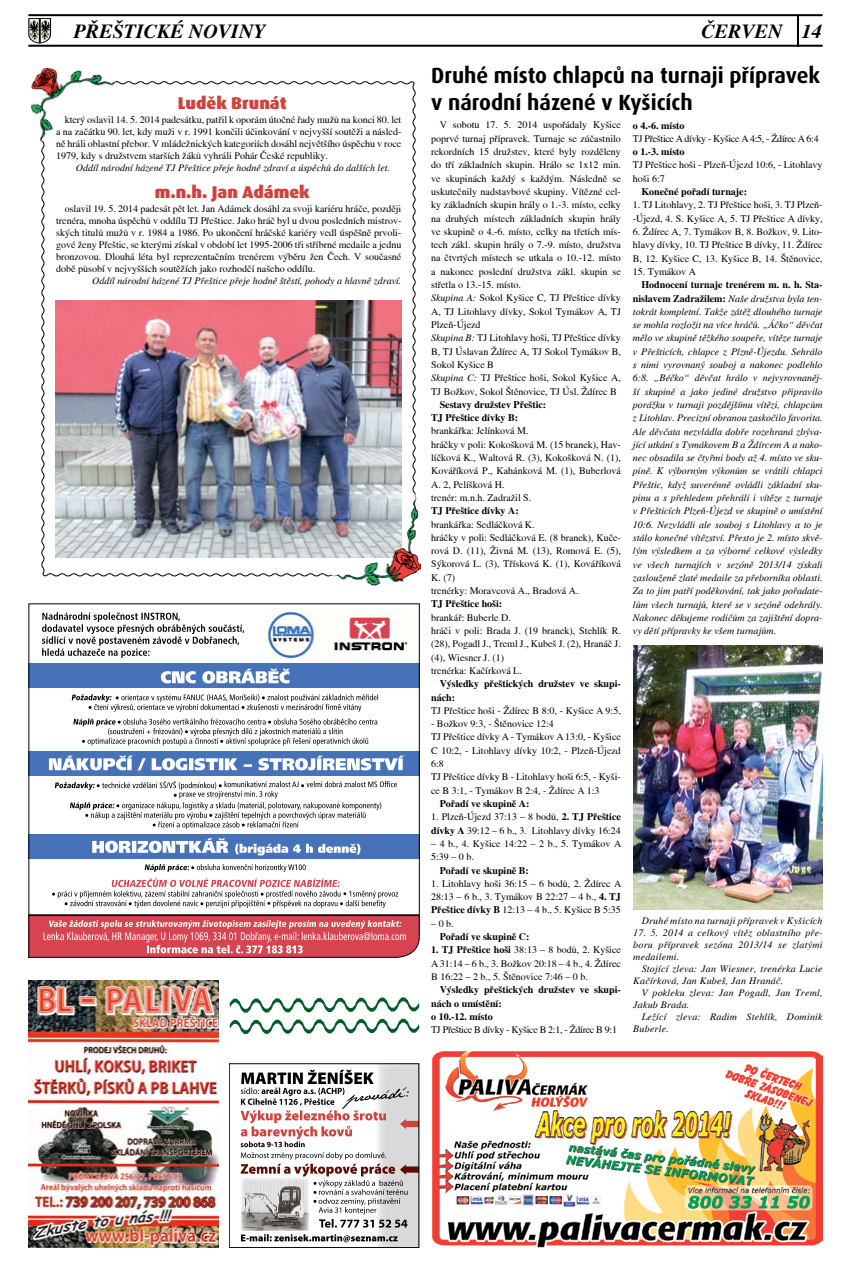
<style>
.page{position:relative;width:851px;height:1262px;background:#fff}
.page>*{position:absolute;margin:0;border:0;box-sizing:border-box;transform-origin:0 0}
.t1{font:700 22px/26.4px "Dax CE";color:#000}
.t2{font:italic 700 20px "Toronto";color:#000}
.t3{font:900 17px "Dax CE";color:#d0433d}
.t4{font:10px/13.3px "Toronto";color:#000}
.t5{font:italic 10px/13.3px "Toronto";letter-spacing:.02em;color:#000}
.t6{font:700 10px/13.3px "Toronto";color:#000}
.t7{font:italic 10px "Toronto";color:#000}
.t8{font:10px "Toronto";letter-spacing:-.03em;color:#000}
.s1{font-style:italic}
.s2{font-weight:700}
.s3{font-weight:700;font-style:normal}
</style>
<div class="page">
<hr style="left:28px;top:14px;width:794px;height:2px;background:#000">
<hr style="left:28px;top:45px;width:794px;height:2px;background:#000">
<hr style="left:796px;top:15px;width:2px;height:32px;background:#000">
<svg style="left:29px;top:18px;width:22px;height:25px"></svg>
<img style="left:378px;top:1065px;width:39px;height:180px">
<img style="left:241px;top:1227px;width:68px;height:3px">
<div style="left:229px;top:1063px;width:190px;height:184px;border:1px solid #000"></div>
<svg style="left:241px;top:1234px;width:156px;height:8px"></svg>
<svg style="left:240px;top:1069px;width:179px;height:158px"></svg>
<img style="left:41px;top:80px;width:375px;height:497px">
<img style="left:31px;top:67px;width:85px;height:75px">
<img style="left:327px;top:492px;width:93px;height:94px">
<img style="left:633px;top:645px;width:189px;height:264px">
<img style="left:29px;top:980px;width:189px;height:267px">
<svg style="left:229px;top:997px;width:191px;height:37px"></svg>
<img style="left:432px;top:1051px;width:390px;height:196px">
<img style="left:268px;top:612px;width:140px;height:47px">
<div style="left:28px;top:751px;width:392px;height:25px;background:#4572b8"></div>
<div style="left:28px;top:663px;width:392px;height:25px;background:#4572b8"></div>
<div style="left:28px;top:834px;width:392px;height:24px;background:#4572b8"></div>
<svg style="left:145px;top:864px;width:161px;height:7px"></svg>
<svg style="left:92px;top:838px;width:268px;height:17px"></svg>
<svg style="left:28px;top:915px;width:392px;height:42px"></svg>
<svg style="left:72px;top:694px;width:306px;height:17px"></svg>
<svg style="left:73px;top:718px;width:304px;height:27px"></svg>
<svg style="left:161px;top:668px;width:128px;height:15px"></svg>
<svg style="left:52px;top:878px;width:346px;height:30px"></svg>
<svg style="left:55px;top:781px;width:342px;height:48px"></svg>
<svg style="left:49px;top:755px;width:355px;height:15px"></svg>
<svg style="left:42px;top:612px;width:202px;height:46px"></svg>
<h2 class="t2" style="left:74px;top:20px;width:193px">PŘEŠTICKÉ NOVINY</h2>
<h2 class="t2" style="left:701px;top:20px;width:122px">ČERVEN 14</h2>
<h3 class="t3" style="left:178px;top:93px;width:110px">Luděk Brunát</h3>
<p class="t4" style="left:56px;top:113px;width:346px;line-height:12px;text-align:justify;text-indent:9px">který oslavil 14. 5. 2014 padesátku, patřil k oporám útočné řady mužů na konci 80. let a na začátku 90. let, kdy muži v r. 1991 končili účinkování v nejvyšší soutěži a násled&shy;ně hráli oblastní přebor. V mládežnických kategoriích dosáhl největšího úspěchu v roce 1979, kdy s družstvem starších žáků vyhráli Pohár České republiky.</p>
<p class="t7" style="left:76px;top:162px;width:315px">Oddíl národní házené TJ Přeštice přeje hodně zdraví a úspěchů do dalších let.</p>
<h3 class="t3" style="left:155px;top:182px;width:156px">m.n.h. Jan Adámek</h3>
<p class="t4" style="left:56px;top:202px;width:347px;line-height:12px;text-align:justify;text-indent:9px">oslavil 19. 5. 2014 padesát pět let. Jan Adámek dosáhl za svoji kariéru hráče, později trenéra, mnoha úspěchů v oddílu TJ Přeštice. Jako hráč byl u dvou posledních mistrov&shy;ských titulů mužů v r. 1984 a 1986. Po ukončení hráčské kariéry vedl úspěšně prvoli&shy;gové ženy Přeštic, se kterými získal v období let 1995-2006 tři stříbrné medaile a jednu bronzovou. Dlouhá léta byl reprezentačním trenérem výběru žen Čech. V současné době působí v nejvyšších soutěžích jako rozhodčí našeho oddílu.</p>
<p class="t7" style="left:92px;top:275px;width:310px">Oddíl národní házené TJ Přeštice přeje hodně štěstí, pohody a hlavně zdraví.</p>
<h1 class="t1" style="left:431px;top:63px;width:390px">Druhé místo chlapců na turnaji přípravek v národní házené v Kyšicích</h1>
<p class="t4" style="left:431px;top:118px;width:191px;text-indent:9px">V sobotu 17. 5. 2014 uspořádaly Kyšice poprvé turnaj přípravek. Turnaje se zúčastnilo rekordních 15 družstev, které byly rozděleny do tří základních skupin. Hrálo se 1x12 min. ve skupinách každý s každým. Následně se uskutečnily nadstavbové skupiny. Vítězné cel&shy;ky základních skupin hrály o 1.-3. místo, celky na druhých místech základních skupin hrály ve skupině o 4.-6. místo, celky na třetích mís&shy;tech zákl. skupin hrály o 7.-9. místo, družstva na čtvrtých místech se utkala o 10.-12. místo a nakonec poslední družstva zákl. skupin se střetla o 13.-15. místo.<br><span class="s1">Skupina A:</span> Sokol Kyšice C, TJ Přeštice dívky A, TJ Litohlavy dívky, Sokol Tymákov A, TJ Plzeň-Újezd<br><span class="s1">Skupina B:</span> TJ Litohlavy hoši, TJ Přeštice dívky B, TJ Úslavan Ždírec A, TJ Sokol Tymákov B, Sokol Kyšice B<br><span class="s1">Skupina C:</span> TJ Přeštice hoši, Sokol Kyšice A, TJ Božkov, Sokol Štěnovice, TJ Úsl. Ždírec B</p>
<p class="t6" style="left:431px;top:397px;width:117px;text-indent:9px">Sestavy družstev Přeštic:<br>TJ Přeštice dívky B:</p>
<p class="t4" style="left:431px;top:424px;width:191px">brankářka: Jelínková M.<br>hráčky v poli: Kokošková M. (15 branek), Hav&shy;líčková K., Waltová R. (3), Kokošková N. (1), Kováříková P., Kahánková M. (1), Buberlová A. 2, Pelíšková H.<br>trenér: m.n.h. Zadražil S.</p>
<p class="t6" style="left:431px;top:504px;width:89px">TJ Přeštice dívky A:</p>
<p class="t4" style="left:431px;top:517px;width:191px">brankářka: Sedláčková K.<br>hráčky v poli: Sedláčková E. (8 branek), Kuče&shy;rová D. (11), Živná M. (13), Romová E. (5), Sýkorová L. (3), Třísková K. (1), Kováříková K. (7)<br>trenérky: Moravcová A., Bradová A.</p>
<p class="t6" style="left:431px;top:597px;width:73px">TJ Přeštice hoši:</p>
<p class="t4" style="left:431px;top:610px;width:191px">brankář: Buberle D.<br>hráči v poli: Brada J. (19 branek), Stehlík R. (28), Pogadl J., Treml J., Kubeš J. (2), Hranáč J. (4), Wiesner J. (1)<br>trenérka: Kačírková L.</p>
<p class="t6" style="left:431px;top:677px;width:191px;text-indent:9px">Výsledky přeštických družstev ve skupi&shy;nách:</p>
<p class="t4" style="left:431px;top:703px;width:191px">TJ Přeštice hoši - Ždírec B 8:0, - Kyšice A 9:5,</p>
<p class="t4" style="left:431px;top:717px;width:191px">- Božkov 9:3, - Štěnovice 12:4<br>TJ Přeštice dívky A - Tymákov A 13:0, - Kyšice C 10:2, - Litohlavy dívky 10:2, - Plzeň-Újezd 6:8<br>TJ Přeštice dívky B - Litohlavy hoši 6:5, - Kyši&shy;ce B 3:1, - Tymákov B 2:4, - Ždírec A 1:3</p>
<p class="t6" style="left:439px;top:796px;width:91px">Pořadí ve skupině A:</p>
<p class="t4" style="left:431px;top:810px;width:191px">1. Plzeň-Újezd 37:13 – 8 bodů, <span class="s2">2. TJ Přeštice dívky A</span> 39:12 – 6 b., 3. Litohlavy dívky 16:24</p>
<p class="t4" style="left:431px;top:836px;width:192px">– 4 b., 4. Kyšice 14:22 – 2 b., 5. Tymákov A<br>5:39 – 0 b.</p>
<p class="t6" style="left:439px;top:863px;width:91px">Pořadí ve skupině B:</p>
<p class="t4" style="left:431px;top:876px;width:192px;text-align:justify">1. Litohlavy hoši 36:15 – 6 bodů, 2. Ždírec A 28:13 – 6 b., 3. Tymákov B 22:27 – 4 b., <span class="s2">4. TJ Přeštice dívky B</span> 12:13 – 4 b., 5. Kyšice B 5:35</p>
<p class="t4" style="left:431px;top:916px;width:24px">– 0 b.</p>
<p class="t6" style="left:439px;top:929px;width:91px">Pořadí ve skupině C:</p>
<p class="t4" style="left:431px;top:943px;width:191px;text-align:justify"><span class="s2">1. TJ Přeštice hoši</span> 38:13 – 8 bodů, 2. Kyšice A 31:14 – 6 b., 3. Božkov 20:18 – 4 b., 4. Ždírec B 16:22 – 2 b., 5. Štěnovice 7:46 – 0 b.</p>
<p class="t6" style="left:431px;top:983px;width:191px;text-indent:9px">Výsledky přeštických družstev ve skupi&shy;nách o umístění:<br>o 10.-12. místo</p>
<p class="t8" style="left:431px;top:1024px;width:187px">TJ Přeštice B dívky - Kyšice B 2:1, - Ždírec B 9:1</p>
<p class="t6" style="left:632px;top:118px;width:53px">o 4.-6. místo</p>
<p class="t8" style="left:632px;top:133px;width:187px">TJ Přeštice A dívky - Kyšice A 4:5, - Ždírec A 6:4</p>
<p class="t6" style="left:632px;top:145px;width:53px">o 1.-3. místo</p>
<p class="t4" style="left:632px;top:158px;width:191px">TJ Přeštice hoši - Plzeň-Újezd 10:6, - Litohlavy hoši 6:7</p>
<p class="t6" style="left:641px;top:185px;width:107px">Konečné pořadí turnaje:</p>
<p class="t4" style="left:632px;top:198px;width:191px">1. TJ Litohlavy, 2. TJ Přeštice hoši, 3. TJ Plzeň--Újezd, 4. S. Kyšice A, 5. TJ Přeštice A dívky,</p>
<p class="t4" style="left:632px;top:225px;width:191px;text-align:justify">6. Ždírec A, 7. Tymákov B, 8. Božkov, 9. Lito&shy;hlavy dívky, 10. TJ Přeštice B dívky, 11. Ždírec B, 12. Kyšice C, 13. Kyšice B, 14. Štěnovice,</p>
<p class="t4" style="left:632px;top:265px;width:65px">15. Tymákov A</p>
<p class="t5" style="left:632px;top:278px;width:191px;text-align:justify;text-indent:9px"><span class="s3">Hodnocení turnaje trenérem m. n. h. Sta&shy;nislavem Zadražilem:</span> Naše družstva byla ten&shy;tokrát kompletní. Takže zátěž dlouhého turnaje se mohla rozložit na více hráčů. „Áčko“ děvčat mělo ve skupině těžkého soupeře, vítěze turnaje v Přešticích, chlapce z Plzně-Újezdu. Sehrálo s nimi vyrovnaný souboj a nakonec podlehlo 6:8. „Béčko“ děvčat hrálo v nejvyrovnaněj&shy;ší skupině a jako jediné družstvo připravilo porážku v turnaji pozdějšímu vítězi, chlapcům z Litohlav. Precizní obranou zaskočilo favorita.<br>Ale děvčata nezvládla dobře rozehraná zbýva&shy;jící utkání s Tymákovem B a Ždírcem A a nako&shy;nec obsadila se čtyřmi body až 4. místo ve sku&shy;pině. K výborným výkonům se vrátili chlapci Přeštic, když suverénně ovládli základní sku&shy;pinu a s přehledem přehráli i vítěze z turnaje v Přešticích Plzeň-Újezd ve skupině o umístění 10:6. Nezvládli ale souboj s Litohlavy a to je stálo konečné vítězství. Přesto je 2. místo skvě&shy;lým výsledkem a za výborné celkové výsledky ve všech turnajích v sezóně 2013/14 získali zaslouženě zlaté medaile za přeborníka oblasti.<br>Za to jim patří poděkování, tak jako pořadate&shy;lům všech turnajů, které se v sezóně odehrály.<br>Nakonec děkujeme rodičům za zajištění dopra&shy;vy dětí přípravky ke všem turnajům.</p>
<p class="t5" style="left:641px;top:914px;width:182px">Druhé místo na turnaji přípravek v Kyšicích</p>
<p class="t5" style="left:633px;top:927px;width:191px;line-height:12px;text-align:justify">17. 5. 2014 a celkový vítěz oblastního pře&shy;boru přípravek sezóna 2013/14 se zlatými medailemi.</p>
<p class="t5" style="left:633px;top:963px;width:191px;line-height:12px;text-indent:9px">Stojící zleva: Jan Wiesner, trenérka Lucie<br>Kačírková, Jan Kubeš, Jan Hranáč.</p>
<p class="t5" style="left:633px;top:987px;width:191px;line-height:12px;text-indent:9px">V pokleku zleva: Jan Pogadl, Jan Treml,<br>Jakub Brada.</p>
<p class="t5" style="left:633px;top:1011px;width:191px;line-height:12px;text-indent:9px">Ležící zleva: Radim Stehlík, Dominik<br>Buberle.</p>
</div>
